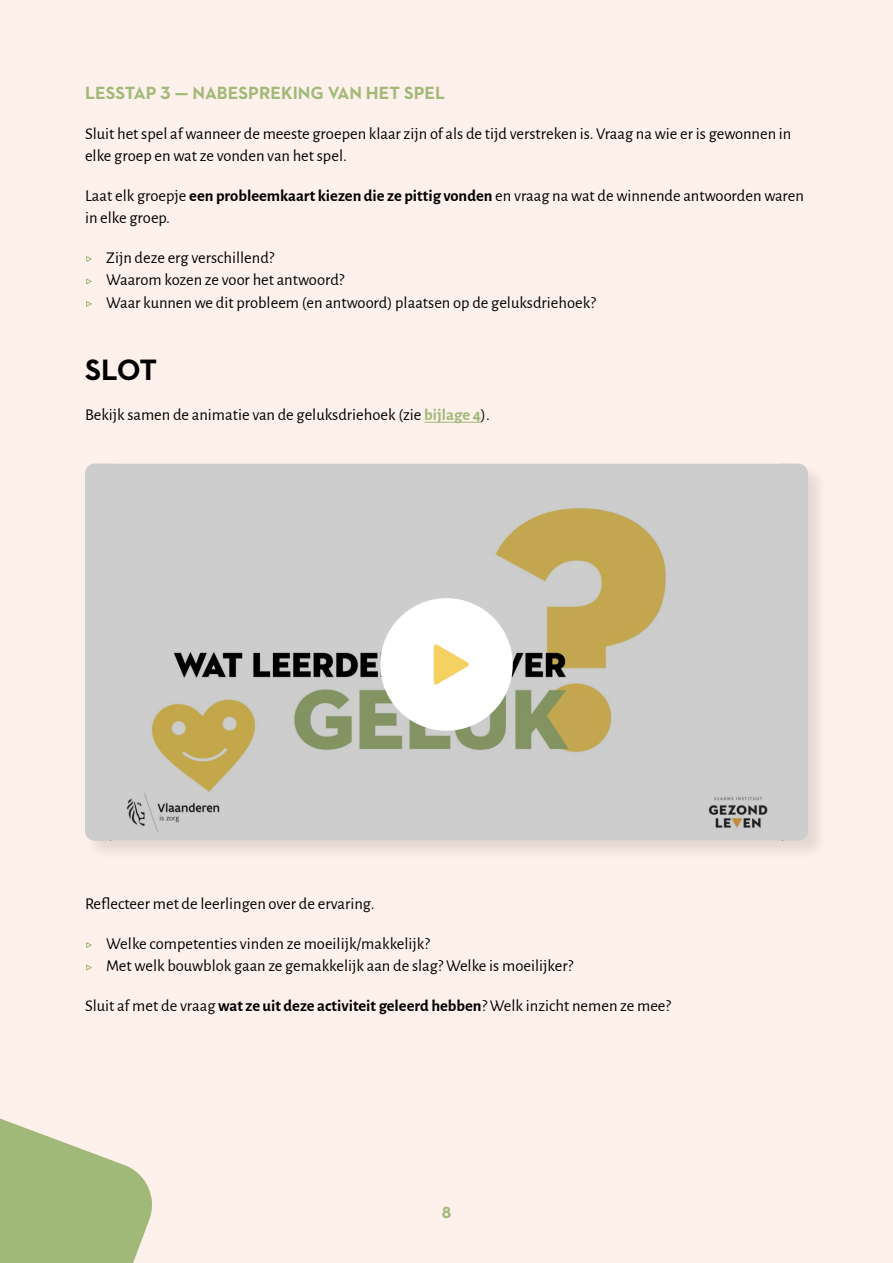
<style>
.page{position:relative;width:893px;height:1263px;background:#fef0ea}
.page>*{position:absolute;margin:0;border:0;box-sizing:border-box;transform-origin:0 0}
.t1{font:700 30px "Neutraface 2 Text";color:#000}
.t2{font:700 18px "Neutraface 2 Text";color:#a1b978}
.t3{font:16.5px/22.5px "Alegreya Sans";color:#000}
.t4{font:700 16.5px "Neutraface 2 Text";color:#a1b978}
.s1{font-weight:700}
.s2{color:#a1b978}
.s3{font-weight:700;color:#a1b978}
</style>
<div class="page">
<hr style="left:424px;top:422px;width:57px;height:1px;background:#a1b978">
<svg style="left:0;top:1118px;width:152px;height:145px"></svg>
<div style="left:84px;top:463px;width:744px;height:398px;background:#000;opacity:.1"></div>
<svg style="left:85px;top:463px;width:723px;height:378px;background:#c6c4ba"></svg>
<div style="left:380px;top:598px;width:133px;height:133px;background:#fff;border-radius:50%"></div>
<svg style="left:434px;top:644px;width:35px;height:41px"></svg>
<p class="t2" style="left:85px;top:81px;width:362px">LESSTAP 3 — NABESPREKING VAN HET SPEL</p>
<p class="t3" style="left:85px;top:121px;width:708px">Sluit het spel af wanneer de meeste groepen klaar zijn of als de tijd verstreken is. Vraag na wie er is gewonnen in elke groep en wat ze vonden van het spel.</p>
<p class="t3" style="left:85px;top:183px;width:720px">Laat elk groepje <span class="s1">een probleemkaart kiezen die ze pittig vonden</span> en vraag na wat de winnende antwoorden waren in elke groep.</p>
<p class="t3" style="left:85px;top:245px;width:512px"><span class="s2">▶</span> Zijn deze erg verschillend?<br><span class="s2">▶</span> Waarom kozen ze voor het antwoord?<br><span class="s2">▶</span> Waar kunnen we dit probleem (en antwoord) plaatsen op de geluksdriehoek?</p>
<h1 class="t1" style="left:85px;top:351px;width:74px">SLOT</h1>
<p class="t3" style="left:85px;top:402px;width:406px">Bekijk samen de animatie van de geluksdriehoek (zie <span class="s3">bijlage 4</span>).</p>
<p class="t3" style="left:85px;top:892px;width:291px">Reflecteer met de leerlingen over de ervaring.</p>
<p class="t3" style="left:85px;top:931px;width:490px"><span class="s2">▶</span> Welke competenties vinden ze moeilijk/makkelijk?<br><span class="s2">▶</span> Met welk bouwblok gaan ze gemakkelijk aan de slag? Welke is moeilijker?</p>
<p class="t3" style="left:85px;top:993px;width:587px">Sluit af met de vraag <span class="s1">wat ze uit deze activiteit geleerd hebben</span>? Welk inzicht nemen ze mee?</p>
<p class="t4" style="left:442px;top:1202px;width:11px">8</p>
</div>
